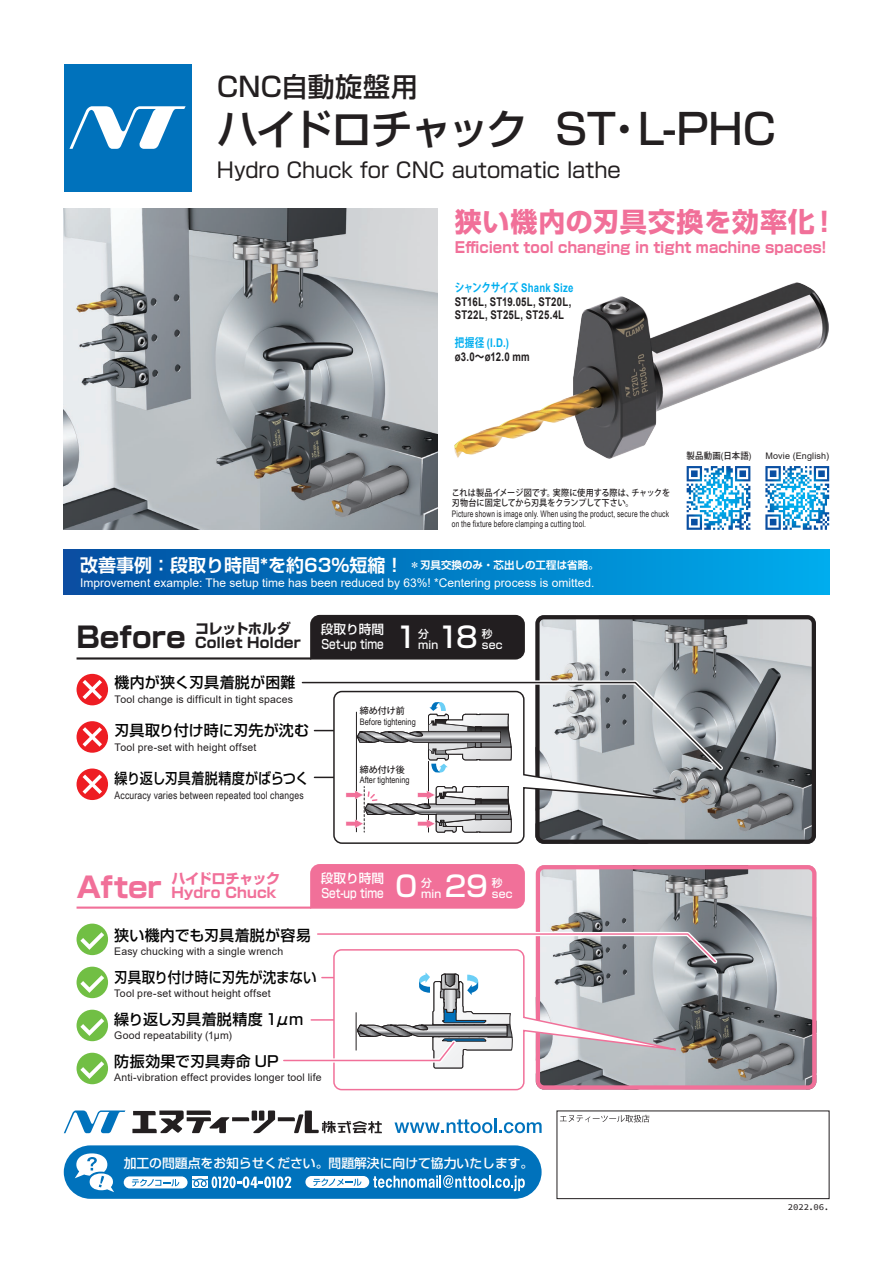
<style>
.page{position:relative;width:893px;height:1263px;background:#fff}
.page>*{position:absolute;margin:0;border:0;box-sizing:border-box;transform-origin:0 0}
.t1{font:500 42px "Shin Go Pro";letter-spacing:-.06em;color:#231f20}
.t2{font:500 28.5px "Shin Go Pro";color:#fff}
.t3{font:700 28.5px "Shin Go Pro";color:#221e20}
.t4{font:700 28.5px "Shin Go Pro";color:#f17099}
.t5{font:700 27px "Shin Go Pro";letter-spacing:.03em;color:#f17099}
.t6{font:500 27px "Shin Go Pro";letter-spacing:-.005em;color:#231f20}
.t7{font:21px "Shin Go Pro";letter-spacing:-.01em;color:#231f20}
.t8{font:700 18px "Shin Go Pro De";color:#fff}
.t9{font:500 15px "Shin Go Pro";color:#030303}
.t10{font:700 15px "Shin Go Pro";letter-spacing:.01em;color:#f17099;scale:.91 1}
.t11{font:500 15px "Shin Go Pro";color:#030303;scale:.9 1}
.t12{font:500 15px "Shin Go Pro";color:#030303;scale:.87 1}
.t13{font:500 15px "Shin Go Pro";letter-spacing:-.04em;color:#030303}
.t14{font:700 14.25px/14.2px "Shin Go Pro";color:#221e20}
.t15{font:700 14.25px/14.2px "Shin Go Pro";letter-spacing:-.01em;color:#f17099}
.t16{font:500 12.75px/15.3px "Shin Go Pro";color:#fff}
.t17{font:12px "Arial";color:#fff}
.t18{font:700 12px/13.5px "Arial";letter-spacing:.025em;color:#231f20;scale:.8 1}
.t19{font:500 10.8px/10.8px "Shin Go Pro";letter-spacing:.01em;color:#fff}
.t20{font:10.5px "Arial";letter-spacing:.015em;color:#231f20}
.t21{font:10.5px "Arial Narrow";letter-spacing:.015em;color:#231f20}
.t22{font:9px/10.5px "Arial Narrow";letter-spacing:.02em;color:#231f20;scale:.9 1}
.t23{font:500 9px/10.5px "Koz Go Pro";color:#231f20;scale:.9 1}
.t24{font:9px "Arial Narrow";color:#231f20}
.t25{font:9px "Arial";letter-spacing:.02em;color:#231f20}
.t26{font:500 9px "Koz Go Pro";color:#231f20}
.t27{font:500 9px "Koz Go Pro";color:#231f20;scale:.93 1}
.t28{font:500 9px "Source Code Pro";letter-spacing:-.005em;color:#231f20}
.s1{font-family:"Koz Go Pro";color:#00aeef}
.s2{color:#00aeef}
.s3{font-family:"Koz Go Pro"}
.s4{font-family:"Koz Go Pr 6 N"}
.s5{font-family:"Arial";font-weight:400}
</style>
<div class="page">
<div style="left:557px;top:1111px;width:272px;height:88px;border:1px solid #231f20"></div>
<svg style="left:560px;top:1115px;width:89px;height:7px"></svg>
<svg style="left:132px;top:1110px;width:250px;height:23px"></svg>
<svg style="left:64px;top:1110px;width:61px;height:23px"></svg>
<svg style="left:394px;top:1118px;width:148px;height:15px"></svg>
<div style="left:64px;top:1145px;width:478px;height:54px;background:#0072bc;border-radius:27px"></div>
<svg style="left:75px;top:1153px;width:39px;height:39px"></svg>
<div style="left:124px;top:1176px;width:64px;height:12px;background:#fff;border-radius:6px"></div>
<svg style="left:132px;top:1179px;width:47px;height:7px"></svg>
<svg style="left:192px;top:1176px;width:99px;height:12px"></svg>
<div style="left:305px;top:1176px;width:64px;height:12px;background:#fff;border-radius:6px"></div>
<svg style="left:313px;top:1178px;width:48px;height:8px"></svg>
<svg style="left:373px;top:1175px;width:152px;height:16px"></svg>
<img style="left:64px;top:208px;width:374px;height:322px">
<div style="left:64px;top:64px;width:127px;height:127px;background:#0072bc"></div>
<svg style="left:69px;top:106px;width:117px;height:43px"></svg>
<img style="left:455px;top:282px;width:374px;height:176px">
<div style="left:64px;top:550px;width:765px;height:45px;background:linear-gradient(to right,#024ea0,#00acec)"></div>
<svg style="left:536px;top:865px;width:280px;height:224px;background:#aaa3a9"></svg>
<svg style="left:333px;top:1068px;width:344px;height:23px"></svg>
<div style="left:77px;top:923px;width:31px;height:32px;background:#71bf44;border-radius:50%"></div>
<svg style="left:80px;top:932px;width:24px;height:18px"></svg>
<div style="left:77px;top:967px;width:31px;height:31px;background:#71bf44;border-radius:50%"></div>
<svg style="left:80px;top:975px;width:24px;height:18px"></svg>
<div style="left:77px;top:1010px;width:31px;height:31px;background:#71bf44;border-radius:50%"></div>
<svg style="left:80px;top:1018px;width:24px;height:18px"></svg>
<div style="left:77px;top:1053px;width:31px;height:31px;background:#71bf44;border-radius:50%"></div>
<svg style="left:80px;top:1061px;width:24px;height:18px"></svg>
<div style="left:310px;top:864px;width:215px;height:45px;background:#f17099"></div>
<svg style="left:283px;top:930px;width:438px;height:138px"></svg>
<hr style="left:77px;top:906px;width:234px;height:3px;background:#f17099">
<svg style="left:535px;top:615px;width:281px;height:229px;background:#979a9d"></svg>
<svg style="left:333px;top:832px;width:344px;height:12px"></svg>
<div style="left:77px;top:674px;width:31px;height:31px;background:#ee1d23;border-radius:50%"></div>
<svg style="left:83px;top:680px;width:19px;height:19px"></svg>
<div style="left:77px;top:721px;width:31px;height:32px;background:#ee1d23;border-radius:50%"></div>
<svg style="left:83px;top:727px;width:19px;height:20px"></svg>
<div style="left:77px;top:768px;width:31px;height:32px;background:#ee1d23;border-radius:50%"></div>
<svg style="left:83px;top:774px;width:19px;height:20px"></svg>
<div style="left:309px;top:614px;width:216px;height:46px;background:#221e20"></div>
<hr style="left:77px;top:657px;width:234px;height:2px;background:#231f20">
<svg style="left:301px;top:678px;width:426px;height:154px"></svg>
<svg style="left:687px;top:466px;width:63px;height:64px"></svg>
<svg style="left:765px;top:466px;width:64px;height:64px"></svg>
<h3 class="t6" style="left:217px;top:64px;width:202px">CNC自動旋盤用</h3>
<h1 class="t1" style="left:217px;top:94px;width:561px">ハイドロチャック ST・L-PHC</h1>
<h3 class="t7" style="left:217px;top:153px;width:405px">Hydro Chuck for CNC automatic lathe</h3>
<h3 class="t5" style="left:455px;top:200px;width:384px">狭い機内の刃具交換を効率化！</h3>
<h3 class="t10" style="left:455px;top:235px;width:410px">Efficient tool changing in tight machine spaces!</h3>
<p class="t18" style="left:455px;top:281px;width:150px"><span class="s1">シャンクサイズ</span> <span class="s2">Shank Size<br></span>ST16L, ST19.05L, ST20L,<br>ST22L, ST25L, ST25.4L</p>
<p class="t18" style="left:455px;top:336px;width:95px"><span class="s1">把握径</span> <span class="s2">(I.D.) </span>ø3.0<span class="s3">～</span>ø12.0 mm</p>
<p class="t23" style="left:452px;top:488px;width:244px">これは製品イメージ図です。実際に使用する際は、チャックを刃物台に固定してから刃具をクランプして下さい。</p>
<p class="t22" style="left:452px;top:508px;width:243px">Picture shown is image only. When using the product, secure the chuck on the fixture before clamping a cutting tool.</p>
<h3 class="t8" style="left:80px;top:550px;width:520px">改善事例：段取り時間*を約63％短縮！<sup>＊刃具交換のみ・芯出しの工程は省略。</sup></h3>
<p class="t17" style="left:80px;top:575px;width:516px">Improvement example: The setup time has been reduced by 63%! *Centering process is omitted.</p>
<h2 class="t3" style="left:77px;top:614px;width:111px">Before</h2>
<h3 class="t14" style="left:195px;top:620px;width:112px">コレットホルダ　<br>Collet Holder</h3>
<h3 class="t9" style="left:115px;top:670px;width:182px">機内が狭く刃具着脱が困難</h3>
<h3 class="t9" style="left:115px;top:718px;width:196px">刃具取り付け時に刃先が沈む</h3>
<h3 class="t12" style="left:115px;top:766px;width:224px">繰り返し刃具着脱精度がばらつく</h3>
<p class="t20" style="left:115px;top:692px;width:180px">Tool change is difficult in tight spaces</p>
<p class="t20" style="left:115px;top:740px;width:143px">Tool pre-set wit<span class="s4">h</span> height offset</p>
<p class="t21" style="left:115px;top:787px;width:191px">Accuracy varies between repeated tool changes</p>
<p class="t16" style="left:321px;top:620px;width:65px">段取り時間<br>Set-up time</p>
<h2 class="t2" style="left:395px;top:613px;width:23px">1</h2>
<p class="t19" style="left:418px;top:627px;width:22px">分min</p>
<h2 class="t2" style="left:437px;top:613px;width:42px">18</h2>
<p class="t19" style="left:482px;top:627px;width:22px">秒sec</p>
<p class="t26" style="left:360px;top:705px;width:47px">締め付け前</p>
<p class="t24" style="left:360px;top:715px;width:57px">Before tightening</p>
<p class="t26" style="left:360px;top:764px;width:47px">締め付け後</p>
<p class="t24" style="left:360px;top:773px;width:51px">After tightening</p>
<p class="t27" style="left:687px;top:450px;width:71px">製品動画<span class="s5">(</span>日本語<span class="s5">)</span></p>
<p class="t25" style="left:765px;top:450px;width:65px">Movie (English)</p>
<h2 class="t4" style="left:77px;top:864px;width:87px">After</h2>
<h3 class="t15" style="left:171px;top:870px;width:110px">ハイドロチャック<br>Hydro Chuck</h3>
<p class="t16" style="left:321px;top:869px;width:65px">段取り時間<br>Set-up time</p>
<h2 class="t2" style="left:395px;top:863px;width:23px">0</h2>
<p class="t19" style="left:421px;top:876px;width:22px">分min</p>
<h2 class="t2" style="left:445px;top:863px;width:45px">29</h2>
<p class="t19" style="left:492px;top:876px;width:22px">秒sec</p>
<h3 class="t9" style="left:114px;top:923px;width:198px">狭い機内でも刃具着脱が容易</h3>
<h3 class="t11" style="left:114px;top:965px;width:226px">刃具取り付け時に刃先が沈まない</h3>
<h3 class="t13" style="left:114px;top:1007px;width:191px">繰り返し刃具着脱精度 1μm</h3>
<h3 class="t9" style="left:114px;top:1049px;width:166px">防振効果で刃具寿命 UP</h3>
<p class="t20" style="left:114px;top:944px;width:171px">Easy chucking with a single wrench</p>
<p class="t20" style="left:114px;top:986px;width:158px">Tool pre-set without height offset</p>
<p class="t20" style="left:114px;top:1028px;width:119px">Good repeatability (1μm)</p>
<p class="t20" style="left:114px;top:1070px;width:209px">Anti-vibration effect provides longer tool life</p>
<p class="t16" style="left:124px;top:1153px;width:411px">加工の問題点をお知らせください。問題解決に向けて協力いたします。</p>
<p class="t28" style="left:788px;top:1201px;width:43px">2022.06.</p>
</div>
